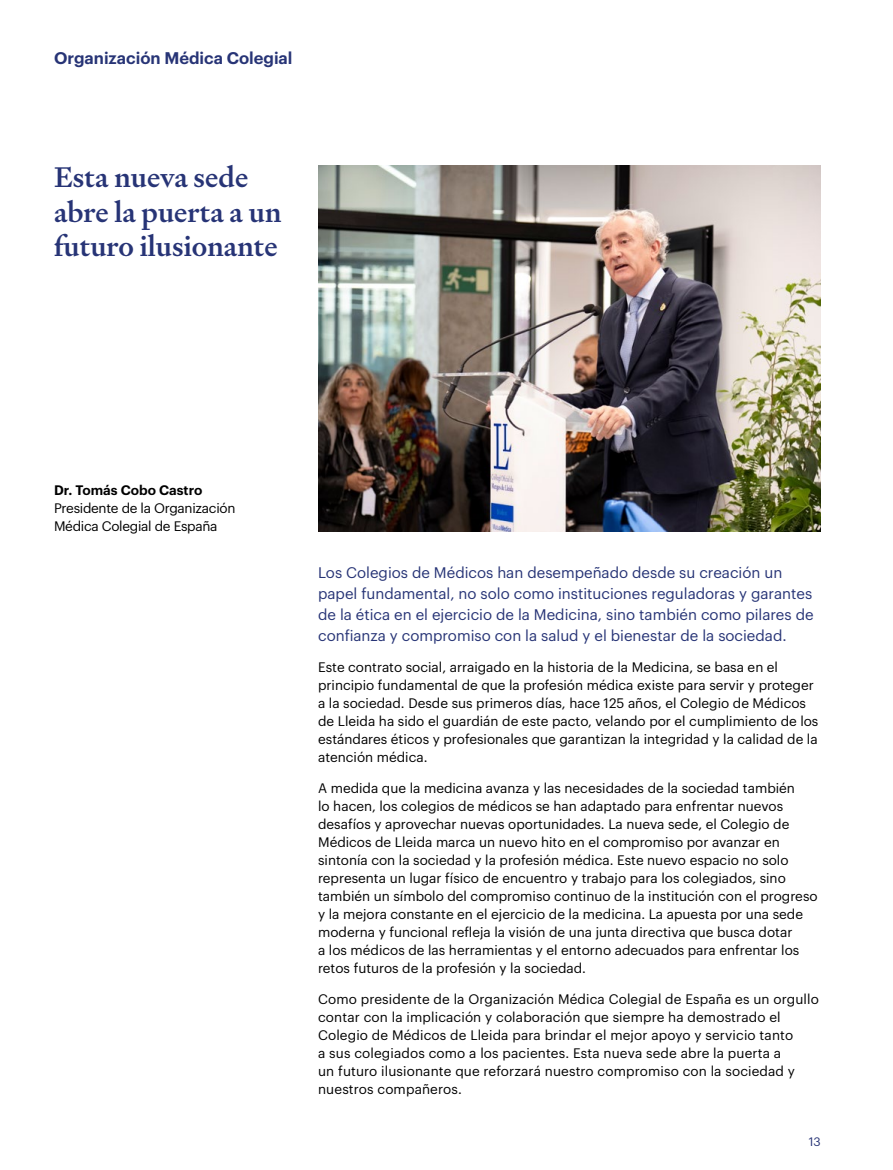
<style>
.page{position:relative;width:893px;height:1170px;background:#fff}
.page>*{position:absolute;margin:0;border:0;box-sizing:border-box;transform-origin:0 0}
.t1{font:500 28.5px/34.2px "Signifier";color:#273476}
.t2{font:600 16.5px "Graphik";color:#273476}
.t3{font:15px/21px "Graphik";color:#273476}
.t4{font:13.5px/18px "Graphik";color:#000}
.t5{font:13.5px/18px "Graphik";letter-spacing:-.02em;color:#000}
.t6{font:600 13.5px "Graphik";color:#000}
.t7{font:12px "Graphik";color:#273476}
</style>
<div class="page">
<img style="left:318px;top:165px;width:503px;height:366px">
<p class="t2" style="left:54px;top:46px;width:240px">Organización Médica Colegial</p>
<h1 class="t1" style="left:54px;top:160px;width:229px">Esta nueva sede abre la puerta a un futuro ilusionante</h1>
<p class="t6" style="left:54px;top:479px;width:150px">Dr. Tomás Cobo Castro</p>
<p class="t5" style="left:54px;top:497px;width:183px">Presidente de la Organización<br>Médica Colegial de España</p>
<p class="t3" style="left:318px;top:561px;width:497px">Los Colegios de Médicos han desempeñado desde su creación un papel fundamental, no solo como instituciones reguladoras y garantes de la ética en el ejercicio de la Medicina, sino también como pilares de confianza y compromiso con la salud y el bienestar de la sociedad.</p>
<p class="t4" style="left:318px;top:657px;width:502px">Este contrato social, arraigado en la historia de la Medicina, se basa en el principio fundamental de que la profesión médica existe para servir y proteger a la sociedad. Desde sus primeros días, hace 125 años, el Colegio de Médicos de Lleida ha sido el guardián de este pacto, velando por el cumplimiento de los estándares éticos y profesionales que garantizan la integridad y la calidad de la atención médica.</p>
<p class="t4" style="left:318px;top:777px;width:501px">A medida que la medicina avanza y las necesidades de la sociedad también<br>lo hacen, los colegios de médicos se han adaptado para enfrentar nuevos desafíos y aprovechar nuevas oportunidades. La nueva sede, el Colegio de Médicos de Lleida marca un nuevo hito en el compromiso por avanzar en sintonía con la sociedad y la profesión médica. Este nuevo espacio no solo representa un lugar físico de encuentro y trabajo para los colegiados, sino también un símbolo del compromiso continuo de la institución con el progreso y la mejora constante en el ejercicio de la medicina. La apuesta por una sede moderna y funcional refleja la visión de una junta directiva que busca dotar<br>a los médicos de las herramientas y el entorno adecuados para enfrentar los retos futuros de la profesión y la sociedad.</p>
<p class="t4" style="left:318px;top:988px;width:502px">Como presidente de la Organización Médica Colegial de España es un orgullo contar con la implicación y colaboración que siempre ha demostrado el Colegio de Médicos de Lleida para brindar el mejor apoyo y servicio tanto<br>a sus colegiados como a los pacientes. Esta nueva sede abre la puerta a<br>un futuro ilusionante que reforzará nuestro compromiso con la sociedad y nuestros compañeros.</p>
<p class="t7" style="left:809px;top:1132px;width:14px">13</p>
</div>
